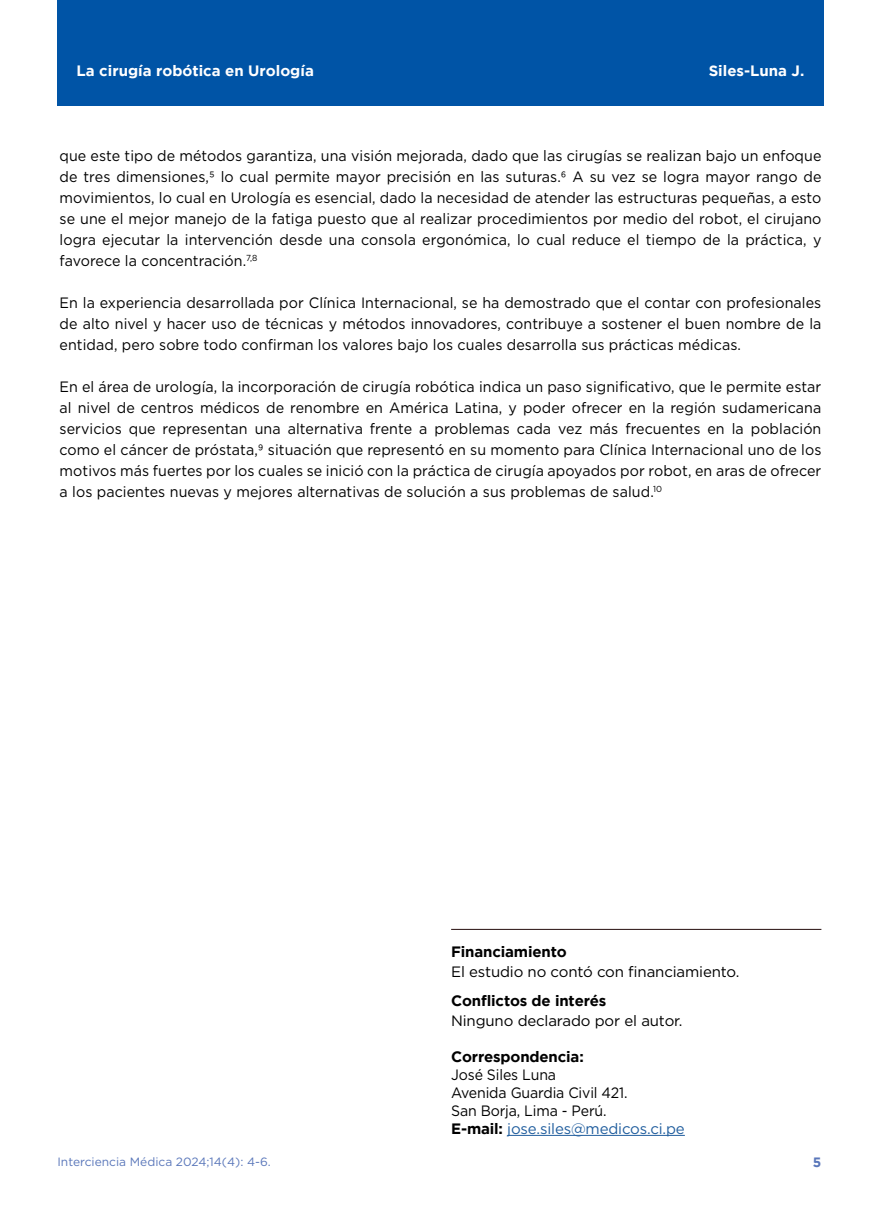
<style>
.page{position:relative;width:881px;height:1212px;background:#fff}
.page>*{position:absolute;margin:0;border:0;box-sizing:border-box;transform-origin:0 0}
.t1{font:15px/21px "Gotham";letter-spacing:-.01em;color:#000;text-align:justify;scale:.95 1}
.t2{font:15px/18px "Gotham";letter-spacing:-.01em;color:#000;scale:.94 1}
.t3{font:15px "Gotham";letter-spacing:-.01em;color:#000}
.t4{font:700 15px "Gotham";letter-spacing:-.01em;color:#000}
.t5{font:700 15px "Gotham";color:#fff}
.t6{font:700 13.5px "Gotham";color:#5a77ba}
.t7{font:12px "Gotham";color:#5a77ba}
.s1{font-weight:700}
.s2{color:#215e9e}
</style>
<div class="page">
<div style="left:57px;top:0;width:766px;height:106px;background:#0054a6"></div>
<hr style="left:451px;top:929px;width:370px;height:1px;background:#250d0d">
<hr style="left:507px;top:1135px;width:177px;height:1px;background:#215e9e">
<p class="t5" style="left:77px;top:62px;width:239px">La cirugía robótica en Urología</p>
<p class="t5" style="left:708px;top:62px;width:97px">Siles-Luna J.</p>
<p class="t1" style="left:60px;top:145px;width:803px">que este tipo de métodos garantiza, una visión mejorada, dado que las cirugías se realizan bajo un enfoque de tres dimensiones,5 lo cual permite mayor precisión en las suturas.6 A su vez se logra mayor rango de movimientos, lo cual en Urología es esencial, dado la necesidad de atender las estructuras pequeñas, a esto se une el mejor manejo de la fatiga puesto que al realizar procedimientos por medio del robot, el cirujano logra ejecutar la intervención desde una consola ergonómica, lo cual reduce el tiempo de la práctica, y favorece la concentración.<sup>7,8</sup></p>
<p class="t1" style="left:60px;top:292px;width:803px">En la experiencia desarrollada por Clínica Internacional, se ha demostrado que el contar con profesionales de alto nivel y hacer uso de técnicas y métodos innovadores, contribuye a sostener el buen nombre de la entidad, pero sobre todo confirman los valores bajo los cuales desarrolla sus prácticas médicas.</p>
<p class="t1" style="left:60px;top:376px;width:803px">En el área de urología, la incorporación de cirugía robótica indica un paso significativo, que le permite estar al nivel de centros médicos de renombre en América Latina, y poder ofrecer en la región sudamericana servicios que representan una alternativa frente a problemas cada vez más frecuentes en la población como el cáncer de próstata,9 situación que representó en su momento para Clínica Internacional uno de los motivos más fuertes por los cuales se inició con la práctica de cirugía apoyados por robot, en aras de ofrecer a los pacientes nuevas y mejores alternativas de solución a sus problemas de salud.<sup>10</sup></p>
<p class="t4" style="left:451px;top:943px;width:117px">Financiamiento</p>
<p class="t3" style="left:451px;top:962px;width:290px">El estudio no contó con financiamiento.</p>
<p class="t4" style="left:451px;top:992px;width:157px">Conflictos de interés</p>
<p class="t3" style="left:451px;top:1011px;width:233px">Ninguno declarado por el autor.</p>
<p class="t4" style="left:451px;top:1048px;width:134px">Correspondencia:</p>
<p class="t2" style="left:451px;top:1065px;width:250px">José Siles Luna<br>Avenida Guardia Civil 421.<br>San Borja, Lima - Perú.<br><span class="s1">E-mail:</span> <span class="s2">jose.siles@medicos.ci.pe</span></p>
<p class="t7" style="left:57px;top:1154px;width:215px">Interciencia Médica 2024;14(4): 4-6.</p>
<p class="t6" style="left:812px;top:1154px;width:10px">5</p>
</div>
